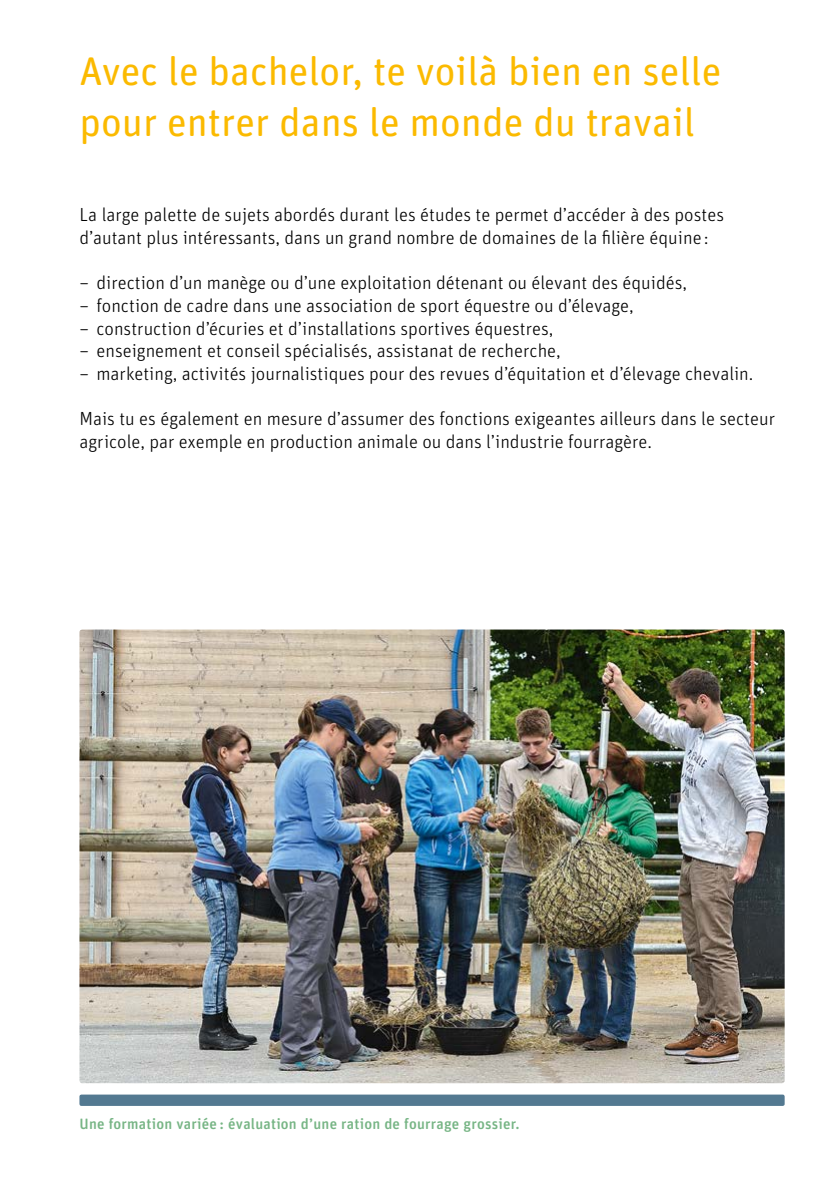
<style>
.page{position:relative;width:840px;height:1191px;background:#fff}
.page>*{position:absolute;margin:0;border:0;box-sizing:border-box;transform-origin:0 0}
.Haupttitel{font:40px/51px "Unit Rounded Pro";color:#fbba00}
.Fliesstext{font:300 19px/22.6px "Unit Rounded Pro";color:#000}
.Bildlegende{font:500 15px "Unit Rounded Pro";letter-spacing:.015em;color:#77b585}
</style>
<div class="page">
<div style="left:79px;top:1094px;width:705px;height:12px;background:#537991;border-radius:2px"></div>
<img style="left:79px;top:629px;width:705px;height:454px">
<p class="Haupttitel" style="left:79px;top:44px;width:643px">Avec le bachelor, te voilà bien en selle pour entrer dans le monde du travail</p>
<p class="Fliesstext" style="left:79px;top:203px;width:645px">La large palette de sujets abordés durant les études te permet d’accéder à des postes d’autant plus intéressants, dans un grand nombre de domaines de la filière équine :</p>
<p class="Fliesstext" style="left:79px;top:271px;width:608px">– direction d’un manège ou d’une exploitation détenant ou élevant des équidés,</p>
<p class="Fliesstext" style="left:79px;top:294px;width:555px">– fonction de cadre dans une association de sport équestre ou d’élevage,</p>
<p class="Fliesstext" style="left:79px;top:316px;width:475px">– construction d’écuries et d’installations sportives équestres,</p>
<p class="Fliesstext" style="left:79px;top:339px;width:482px">– enseignement et conseil spécialisés, assistanat de recherche,</p>
<p class="Fliesstext" style="left:79px;top:362px;width:675px">– marketing, activités journalistiques pour des revues d’équitation et d’élevage chevalin.</p>
<p class="Fliesstext" style="left:79px;top:407px;width:696px">Mais tu es également en mesure d’assumer des fonctions exigeantes ailleurs dans le secteur agricole, par exemple en production animale ou dans l’industrie fourragère.</p>
<p class="Bildlegende" style="left:79px;top:1112px;width:441px">Une formation variée : évaluation d’une ration de fourrage grossier.</p>
</div>
